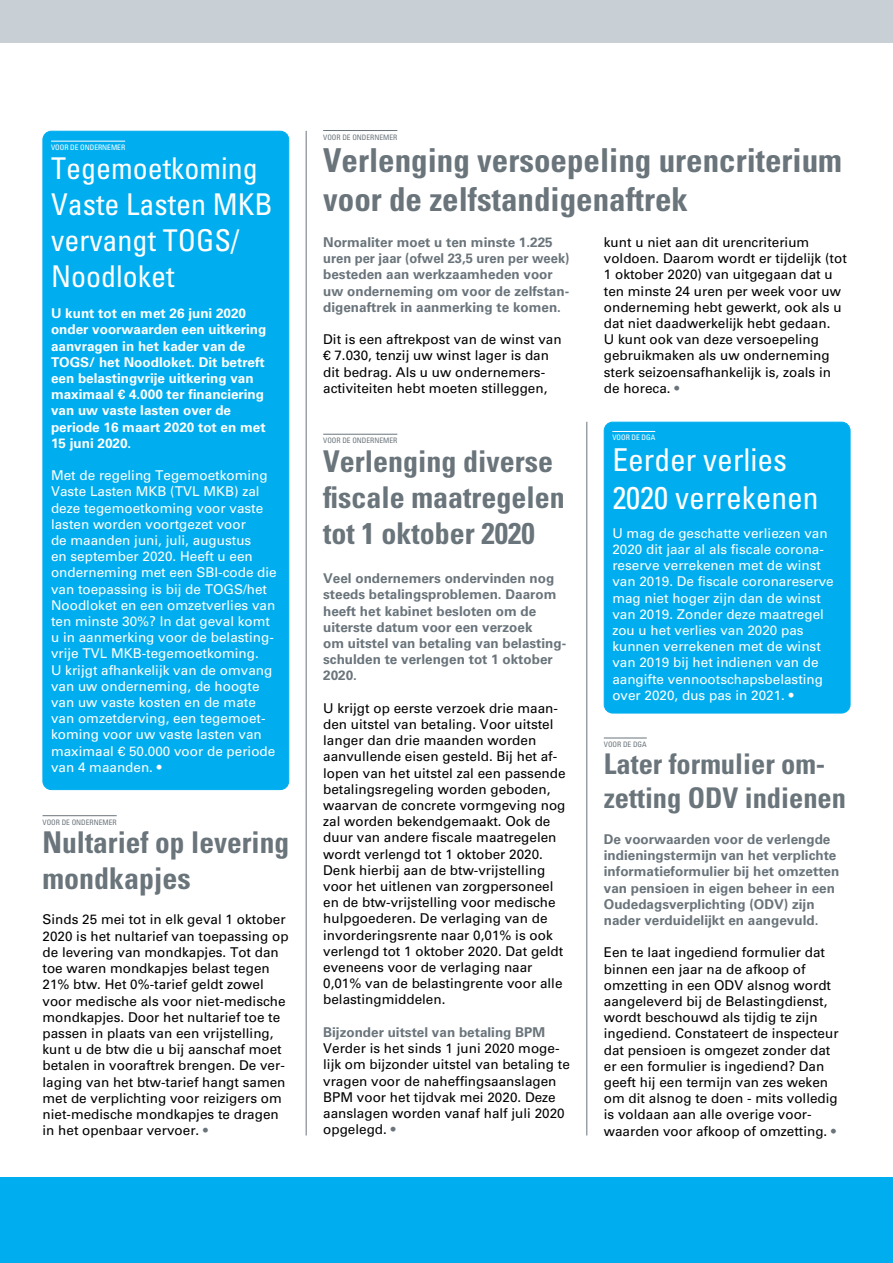
<style>
.page{position:relative;width:893px;height:1263px;background:#fff}
.page>*{position:absolute;margin:0;border:0;box-sizing:border-box;transform-origin:0 0}
.t1{font:700 condensed 33px/39.6px "Univers LT Std";color:#6a747b}
.t2{font:condensed 31.5px/37.8px "Univers LT Std";color:#fff}
.t3{font:700 condensed 30px/36px "Univers LT Std";color:#6a747b}
.t4{font:condensed 30px/36px "Univers LT Std";color:#fff}
.t5{font:700 condensed 28.5px/34.2px "Univers LT Std";color:#6a747b}
.t6{font:13.5px/16.2px "Univers LT Std";color:#000}
.t7{font:13.5px/16.2px "Univers LT Std";color:#fff}
.t8{font:700 13.5px/16.2px "Univers LT Std";color:#6a747b}
.t9{font:700 13.5px/16.2px "Univers LT Std";color:#fff}
.t10{font:condensed 7.5px "Univers LT Std";color:#6a747b}
.t11{font:condensed 7.5px "Univers LT Std";color:#fff}
.s1{color:#6a747b}
</style>
<div class="page">
<div style="left:0;top:1178px;width:893px;height:85px;background:#00aeef"></div>
<div style="left:0;top:0;width:893px;height:43px;background:#c9d0d5"></div>
<div style="left:43px;top:131px;width:246px;height:659px;background:#00aeef;border-radius:9px"></div>
<div style="left:43px;top:131px;width:246px;height:659px;border:1px solid #00aeef;border-radius:9px"></div>
<hr style="left:51px;top:141px;width:74px;height:1px;background:#fff">
<hr style="left:323px;top:130px;width:74px;height:1px;background:#6a747b">
<hr style="left:43px;top:815px;width:74px;height:1px;background:#6a747b">
<hr style="left:323px;top:434px;width:74px;height:1px;background:#6a747b">
<hr style="left:306px;top:131px;width:1px;height:1004px;background:#6a747b">
<hr style="left:586px;top:422px;width:1px;height:713px;background:#6a747b">
<hr style="left:604px;top:738px;width:43px;height:1px;background:#6a747b">
<div style="left:604px;top:422px;width:246px;height:291px;background:#00aeef;border-radius:9px"></div>
<div style="left:604px;top:422px;width:246px;height:291px;border:1px solid #00aeef;border-radius:9px"></div>
<hr style="left:612px;top:431px;width:43px;height:1px;background:#fff">
<p class="t11" style="left:51px;top:143px;width:76px">VOOR DE ONDERNEMER</p>
<h3 class="t4" style="left:51px;top:150px;width:223px">Tegemoetkoming<br>Vaste Lasten MKB vervangt TOGS/<br>Noodloket</h3>
<p class="t9" style="left:51px;top:305px;width:217px">U kunt tot en met 26 juni 2020 onder voorwaarden een uitkering aanvragen in het kader van de<br>TOGS/ het Noodloket. Dit betreft een belastingvrije uitkering van maximaal € 4.000 ter financiering van uw vaste lasten over de periode 16 maart 2020 tot en met<br>15 juni 2020.</p>
<p class="t7" style="left:51px;top:467px;width:227px">Met de regeling Tegemoetkoming<br>Vaste Lasten MKB (TVL MKB) zal deze tegemoetkoming voor vaste lasten worden voortgezet voor<br>de maanden juni, juli, augustus<br>en september 2020. Heeft u een onderneming met een SBI-code die van toepassing is bij de TOGS/het<br>Noodloket en een omzetverlies van ten minste 30%? In dat geval komt u in aanmerking voor de belasting&shy;vrije TVL MKB-tegemoetkoming.<br>U krijgt afhankelijk van de omvang van uw onderneming, de hoogte van uw vaste kosten en de mate van omzetderving, een tegemoet&shy;koming voor uw vaste lasten van maximaal € 50.000 voor de periode van 4 maanden. •</p>
<p class="t10" style="left:43px;top:817px;width:76px">VOOR DE ONDERNEMER</p>
<h3 class="t3" style="left:43px;top:824px;width:248px">Nultarief op levering mondkapjes</h3>
<p class="t6" style="left:43px;top:912px;width:248px">Sinds 25 mei tot in elk geval 1 oktober 2020 is het nultarief van toepassing op de levering van mondkapjes. Tot dan toe waren mondkapjes belast tegen 21% btw. Het 0%-tarief geldt zowel voor medische als voor niet-medische mondkapjes. Door het nultarief toe te passen in plaats van een vrijstelling, kunt u de btw die u bij aanschaf moet betalen in vooraftrek brengen. De ver&shy;laging van het btw-tarief hangt samen met de verplichting voor reizigers om niet-medische mondkapjes te dragen in het openbaar vervoer. <span class="s1">•</span></p>
<p class="t10" style="left:323px;top:132px;width:76px">VOOR DE ONDERNEMER</p>
<h1 class="t1" style="left:323px;top:140px;width:520px">Verlenging versoepeling urencriterium voor de zelfstandigenaftrek</h1>
<p class="t8" style="left:323px;top:234px;width:248px">Normaliter moet u ten minste 1.225 uren per jaar (ofwel 23,5 uren per week) besteden aan werkzaamheden voor uw onderneming om voor de zelfstan&shy;digenaftrek in aanmerking te komen.</p>
<p class="t6" style="left:323px;top:331px;width:240px">Dit is een aftrekpost van de winst van € 7.030, tenzij uw winst lager is dan dit bedrag. Als u uw ondernemers&shy;activiteiten hebt moeten stilleggen,</p>
<p class="t10" style="left:323px;top:436px;width:76px">VOOR DE ONDERNEMER</p>
<h3 class="t3" style="left:323px;top:443px;width:243px">Verlenging diverse fiscale maatregelen tot 1 oktober 2020</h3>
<p class="t8" style="left:323px;top:570px;width:245px">Veel ondernemers ondervinden nog steeds betalingsproblemen. Daarom heeft het kabinet besloten om de uiterste datum voor een verzoek<br>om uitstel van betaling van belasting&shy;schulden te verlengen tot 1 oktober<br>2020.</p>
<p class="t6" style="left:323px;top:700px;width:244px">U krijgt op eerste verzoek drie maan&shy;den uitstel van betaling. Voor uitstel langer dan drie maanden worden aanvullende eisen gesteld. Bij het af&shy;lopen van het uitstel zal een passende betalingsregeling worden geboden, waarvan de concrete vormgeving nog zal worden bekendgemaakt. Ook de duur van andere fiscale maatregelen wordt verlengd tot 1 oktober 2020.<br>Denk hierbij aan de btw-vrijstelling voor het uitlenen van zorgpersoneel en de btw-vrijstelling voor medische hulpgoederen. De verlaging van de invorderingsrente naar 0,01% is ook verlengd tot 1 oktober 2020. Dat geldt eveneens voor de verlaging naar 0,01% van de belastingrente voor alle belastingmiddelen.</p>
<p class="t8" style="left:323px;top:1024px;width:224px">Bijzonder uitstel van betaling BPM</p>
<p class="t6" style="left:323px;top:1040px;width:248px">Verder is het sinds 1 juni 2020 moge&shy;lijk om bijzonder uitstel van betaling te vragen voor de naheffingsaanslagen<br>BPM voor het tijdvak mei 2020. Deze aanslagen worden vanaf half juli 2020 opgelegd. <span class="s1">•</span></p>
<p class="t6" style="left:604px;top:234px;width:245px">kunt u niet aan dit urencriterium voldoen. Daarom wordt er tijdelijk (tot<br>1 oktober 2020) van uitgegaan dat u ten minste 24 uren per week voor uw onderneming hebt gewerkt, ook als u dat niet daadwerkelijk hebt gedaan.<br>U kunt ook van deze versoepeling gebruikmaken als uw onderneming sterk seizoensafhankelijk is, zoals in de horeca. <span class="s1">•</span></p>
<p class="t11" style="left:612px;top:433px;width:44px">VOOR DE DGA</p>
<h2 class="t2" style="left:612px;top:440px;width:208px">Eerder verlies<br>2020 verrekenen</h2>
<p class="t7" style="left:612px;top:525px;width:223px">U mag de geschatte verliezen van<br>2020 dit jaar al als fiscale corona&shy;reserve verrekenen met de winst van 2019. De fiscale coronareserve mag niet hoger zijn dan de winst van 2019. Zonder deze maatregel zou u het verlies van 2020 pas kunnen verrekenen met de winst van 2019 bij het indienen van de aangifte vennootschapsbelasting over 2020, dus pas in 2021. •</p>
<p class="t10" style="left:604px;top:739px;width:44px">VOOR DE DGA</p>
<h3 class="t5" style="left:604px;top:746px;width:244px">Later formulier om&shy;zetting ODV indienen</h3>
<p class="t8" style="left:604px;top:831px;width:237px">De voorwaarden voor de verlengde indieningstermijn van het verplichte informatieformulier bij het omzetten van pensioen in eigen beheer in een Oudedagsverplichting (ODV) zijn nader verduidelijkt en aangevuld.</p>
<p class="t6" style="left:604px;top:944px;width:236px">Een te laat ingediend formulier dat binnen een jaar na de afkoop of omzetting in een ODV alsnog wordt aangeleverd bij de Belastingdienst, wordt beschouwd als tijdig te zijn ingediend. Constateert de inspecteur dat pensioen is omgezet zonder dat er een formulier is ingediend? Dan geeft hij een termijn van zes weken om dit alsnog te doen - mits volledig is voldaan aan alle overige voor&shy;waarden voor afkoop of omzetting. <span class="s1">•</span></p>
</div>
